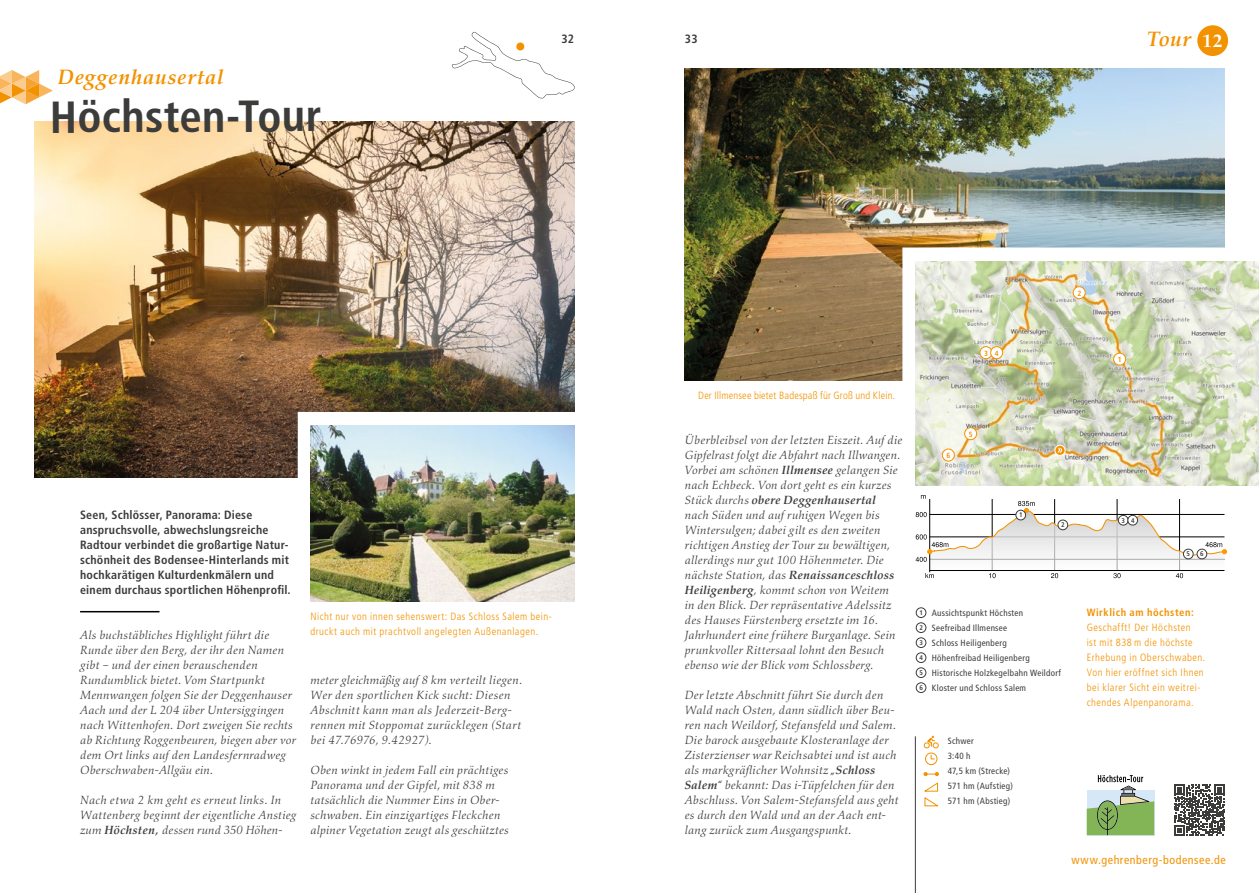
<style>
.page{position:relative;width:1259px;height:893px;background:#fff}
.page>*{position:absolute;margin:0;border:0;box-sizing:border-box;transform-origin:0 0}
.t1{font:700 condensed 45px "Frutiger LT Std";color:#3c3c3b}
.t2{font:italic 700 21px "Aldus Nova Pro";letter-spacing:.03em;color:#f39200}
.t3{font:italic 12px/15px "Aldus Nova Pro";letter-spacing:.015em;color:#3c3c3b}
.t4{font:700 condensed 12px/15px "Frutiger LT Std";letter-spacing:.015em;color:#3c3c3b}
.t5{font:condensed 12px "Frutiger LT Std";letter-spacing:.045em;color:#f39200}
.t6{font:300 condensed 10.5px/15px "Frutiger LT Std";letter-spacing:.045em;color:#f39200}
.t7{font:300 condensed 10.5px "Frutiger LT Std";letter-spacing:.015em;color:#f39200}
.t8{font:700 condensed 10.5px "Frutiger LT Std";letter-spacing:.05em;color:#f39200}
.t9{font:condensed 9px/15px "Frutiger LT Std";letter-spacing:.03em;color:#3c3c3b}
.t10{font:700 condensed 7.5px "Frutiger LT Com";color:#f39200}
.t11{font:700 condensed 6.75px "Frutiger LT Com";color:#3c3c3b}
.s1{font-style:normal;font-size:18px;color:#fff}
.s2{font-weight:700}
.s3{font-family:"Frutiger LT Com";font-weight:700;font-size:6.75px}
</style>
<div class="page">
<img style="left:685px;top:69px;width:540px;height:311px">
<svg style="left:902px;top:247px;width:323px;height:134px"></svg>
<img style="left:34px;top:121px;width:540px;height:357px">
<hr style="left:80px;top:611px;width:79px;height:1px;background:#000">
<svg style="left:924px;top:782px;width:14px;height:25px"></svg>
<div style="left:925px;top:753px;width:12px;height:12px;border:1px solid #f39200;border-radius:50%"></div>
<svg style="left:923px;top:736px;width:16px;height:24px"></svg>
<svg style="left:923px;top:772px;width:16px;height:4px"></svg>
<hr style="left:915px;top:736px;width:1px;height:157px;background:#3c3c3b">
<svg style="left:0;top:70px;width:53px;height:34px"></svg>
<svg style="left:298px;top:412px;width:277px;height:109px"></svg>
<img style="left:310px;top:426px;width:264px;height:175px">
<img style="left:915px;top:261px;width:344px;height:224px">
<svg style="left:1086px;top:775px;width:68px;height:60px"></svg>
<svg style="left:452px;top:32px;width:123px;height:66px"></svg>
<div style="left:516px;top:43px;width:8px;height:7px;background:#f39200;border-radius:50%"></div>
<div style="left:916px;top:607px;width:10px;height:11px;border:1px solid #3c3c3b;border-radius:50%"></div>
<div style="left:916px;top:622px;width:10px;height:11px;border:1px solid #3c3c3b;border-radius:50%"></div>
<div style="left:916px;top:637px;width:10px;height:11px;border:1px solid #3c3c3b;border-radius:50%"></div>
<div style="left:916px;top:652px;width:10px;height:11px;border:1px solid #3c3c3b;border-radius:50%"></div>
<div style="left:916px;top:667px;width:10px;height:11px;border:1px solid #3c3c3b;border-radius:50%"></div>
<div style="left:916px;top:682px;width:10px;height:11px;border:1px solid #3c3c3b;border-radius:50%"></div>
<div style="left:929px;top:511px;width:295px;height:59px;background:#fbfbfb"></div>
<hr style="left:929px;top:570px;width:295px;height:1px;background:#000">
<hr style="left:929px;top:499px;width:1px;height:73px;background:#000">
<svg style="left:925px;top:573px;width:9px;height:5px"></svg>
<svg style="left:989px;top:573px;width:6px;height:5px"></svg>
<svg style="left:1051px;top:573px;width:7px;height:5px"></svg>
<svg style="left:1113px;top:573px;width:7px;height:5px"></svg>
<svg style="left:1175px;top:573px;width:8px;height:5px"></svg>
<svg style="left:915px;top:495px;width:311px;height:67px"></svg>
<div style="left:1113px;top:353px;width:12px;height:12px;background:#fff;border-radius:50%"></div>
<div style="left:1113px;top:353px;width:13px;height:12px;border:1px solid #f39200;border-radius:50%"></div>
<div style="left:1073px;top:287px;width:12px;height:12px;background:#fff;border-radius:50%"></div>
<div style="left:1073px;top:286px;width:12px;height:13px;border:1px solid #f39200;border-radius:50%"></div>
<div style="left:980px;top:347px;width:12px;height:12px;background:#fff;border-radius:50%"></div>
<div style="left:979px;top:346px;width:13px;height:13px;border:1px solid #f39200;border-radius:50%"></div>
<svg style="left:1054px;top:445px;width:11px;height:11px"></svg>
<div style="left:1054px;top:444px;width:11px;height:12px;border:1px solid #fff;border-radius:5px"></div>
<svg style="left:1057px;top:448px;width:5px;height:5px"></svg>
<div style="left:1016px;top:510px;width:9px;height:10px;background:#fff;border-radius:50%"></div>
<div style="left:1015px;top:510px;width:11px;height:10px;border:1px solid #3c3c3b;border-radius:50%"></div>
<div style="left:1058px;top:520px;width:9px;height:10px;background:#fff;border-radius:50%"></div>
<div style="left:1057px;top:520px;width:11px;height:10px;border:1px solid #3c3c3b;border-radius:50%"></div>
<div style="left:1118px;top:515px;width:10px;height:10px;background:#fff;border-radius:50%"></div>
<div style="left:1118px;top:515px;width:10px;height:10px;border:1px solid #3c3c3b;border-radius:50%"></div>
<div style="left:1127px;top:515px;width:10px;height:10px;background:#fff;border-radius:50%"></div>
<div style="left:1127px;top:515px;width:11px;height:10px;border:1px solid #3c3c3b;border-radius:50%"></div>
<div style="left:1183px;top:549px;width:10px;height:10px;background:#fff;border-radius:50%"></div>
<div style="left:1183px;top:549px;width:10px;height:10px;border:1px solid #3c3c3b;border-radius:50%"></div>
<div style="left:1197px;top:549px;width:9px;height:10px;background:#fff;border-radius:50%"></div>
<div style="left:1196px;top:549px;width:11px;height:10px;border:1px solid #3c3c3b;border-radius:50%"></div>
<div style="left:990px;top:347px;width:12px;height:12px;background:#fff;border-radius:50%"></div>
<div style="left:990px;top:346px;width:13px;height:13px;border:1px solid #f39200;border-radius:50%"></div>
<div style="left:964px;top:428px;width:12px;height:12px;background:#fff;border-radius:50%"></div>
<div style="left:964px;top:427px;width:13px;height:13px;border:1px solid #f39200;border-radius:50%"></div>
<div style="left:942px;top:449px;width:12px;height:12px;background:#fff;border-radius:50%"></div>
<div style="left:942px;top:449px;width:12px;height:12px;border:1px solid #f39200;border-radius:50%"></div>
<svg style="left:1174px;top:784px;width:51px;height:52px"></svg>
<div style="left:1196px;top:25px;width:32px;height:32px;background:#f39200;border-radius:50%"></div>
<div style="left:1195px;top:24px;width:34px;height:34px;border:2px solid #fff;border-radius:50%"></div>
<h2 class="t2" style="left:58px;top:64px;width:167px">Deggenhausertal</h2>
<h1 class="t1" style="left:50px;top:90px;width:274px">Höchsten-Tour</h1>
<p class="t4" style="left:561px;top:31px;width:14px">32</p>
<p class="t4" style="left:685px;top:31px;width:14px">33</p>
<h2 class="t2" style="left:1147px;top:27px;width:77px">Tour <span class="s1">12</span></h2>
<p class="t4" style="left:80px;top:507px;width:212px">Seen, Schlösser, Panorama: Diese anspruchsvolle, abwechslungsreiche Radtour verbindet die großartige Natur&shy;schönheit des Bodensee-Hinterlands mit hochkarätigen Kulturdenkmälern und einem durchaus sportlichen Höhenprofil.</p>
<p class="t3" style="left:80px;top:628px;width:217px">Als buchstäbliches Highlight führt die Runde über den Berg, der ihr den Namen gibt – und der einen berauschenden Rundumblick bietet. Vom Startpunkt Mennwangen folgen Sie der Deggenhauser Aach und der L 204 über Untersiggingen nach Wittenhofen. Dort zweigen Sie rechts ab Richtung Roggenbeuren, biegen aber vor dem Ort links auf den Landesfernradweg Oberschwaben-Allgäu ein.</p>
<p class="t3" style="left:80px;top:793px;width:218px">Nach etwa 2 km geht es erneut links. In<br>Wattenberg beginnt der eigentliche Anstieg zum <span class="s2">Höchsten,</span> dessen rund 350 Höhen-</p>
<p class="t6" style="left:310px;top:609px;width:243px">Nicht nur von innen sehenswert: Das Schloss Salem bein&shy;druckt auch mit prachtvoll angelegten Außenanlagen.</p>
<p class="t3" style="left:310px;top:673px;width:213px">meter gleichmäßig auf 8 km verteilt liegen.<br>Wer den sportlichen Kick sucht: Diesen Abschnitt kann man als Jederzeit-Berg&shy;rennen mit Stoppomat zurücklegen (Start bei 47.76976, 9.42927).</p>
<p class="t3" style="left:310px;top:763px;width:200px">Oben winkt in jedem Fall ein prächtiges Panorama und der Gipfel, mit 838 m tatsächlich die Nummer Eins in Ober&shy;schwaben. Ein einzigartiges Fleckchen alpiner Vegetation zeugt als geschütztes</p>
<p class="t10" style="left:1077px;top:288px;width:5px">2</p>
<p class="t7" style="left:698px;top:389px;width:198px">Der Illmensee bietet Badespaß für Groß und Klein.</p>
<p class="t3" style="left:685px;top:433px;width:219px">Überbleibsel von der letzten Eiszeit. Auf die Gipfelrast folgt die Abfahrt nach Illwangen.<br>Vorbei am schönen <span class="s2">Illmensee</span> gelangen Sie nach Echbeck. Von dort geht es ein kurzes Stück durchs <span class="s2">obere Deggenhausertal </span>nach Süden und auf ruhigen Wegen bis Wintersulgen; dabei gilt es den zweiten richtigen Anstieg der Tour zu bewältigen, allerdings nur gut 100 Höhenmeter. Die nächste Station, das <span class="s2">Renaissanceschloss Heiligenberg</span>, kommt schon von Weitem<br>in den Blick. Der repräsentative Adelssitz des Hauses Fürstenberg ersetzte im 16.<br>Jahrhundert eine frühere Burganlage. Sein prunkvoller Rittersaal lohnt den Besuch ebenso wie der Blick vom Schlossberg.</p>
<p class="t3" style="left:685px;top:688px;width:215px">Der letzte Abschnitt führt Sie durch den Wald nach Osten, dann südlich über Beu&shy;ren nach Weildorf, Stefansfeld und Salem.<br>Die barock ausgebaute Klosteranlage der Zisterzienser war Reichsabtei und ist auch als markgräflicher Wohnsitz <span class="s2">„Schloss Salem“</span> bekannt: Das i-Tüpfelchen für den Abschluss. Von Salem-Stefansfeld aus geht es durch den Wald und an der Aach ent&shy;lang zurück zum Ausgangspunkt.</p>
<p class="t10" style="left:984px;top:348px;width:5px">3</p>
<p class="t10" style="left:995px;top:348px;width:5px">4</p>
<p class="t10" style="left:1117px;top:355px;width:5px">1</p>
<p class="t10" style="left:946px;top:451px;width:5px">6</p>
<p class="t10" style="left:969px;top:429px;width:5px">5</p>
<p class="t11" style="left:1019px;top:511px;width:5px">1</p>
<p class="t11" style="left:1061px;top:521px;width:5px">2</p>
<p class="t9" style="left:919px;top:606px;width:143px"><span class="s3">1</span> Aussichtspunkt Höchsten<br><span class="s3">2</span> Seefreibad Illmensee<br><span class="s3">3</span> Schloss Heiligenberg<br><span class="s3">4</span> Höhenfreibad Heiligenberg<br><span class="s3">5</span> Historische Holzkegelbahn Weildorf<br><span class="s3">6</span> Kloster und Schloss Salem</p>
<p class="t9" style="left:948px;top:733px;width:67px">Schwer<br>3:40 h<br>47,5 km (Strecke)<br>571 hm (Aufstieg)<br>571 hm (Abstieg)</p>
<p class="t11" style="left:1121px;top:516px;width:14px">3 4</p>
<p class="t11" style="left:1186px;top:550px;width:5px">5</p>
<p class="t11" style="left:1200px;top:550px;width:5px">6</p>
<p class="t8" style="left:1086px;top:606px;width:109px">Wirklich am höchsten:</p>
<p class="t6" style="left:1086px;top:620px;width:120px">Geschafft! Der Höchsten<br>ist mit 838 m die höchste<br>Erhebung in Oberschwaben.<br>Von hier eröffnet sich Ihnen bei klarer Sicht ein weitrei&shy;chendes Alpenpanorama.</p>
<p class="t5" style="left:1071px;top:853px;width:156px">www.gehrenberg-bodensee.de</p>
</div>
